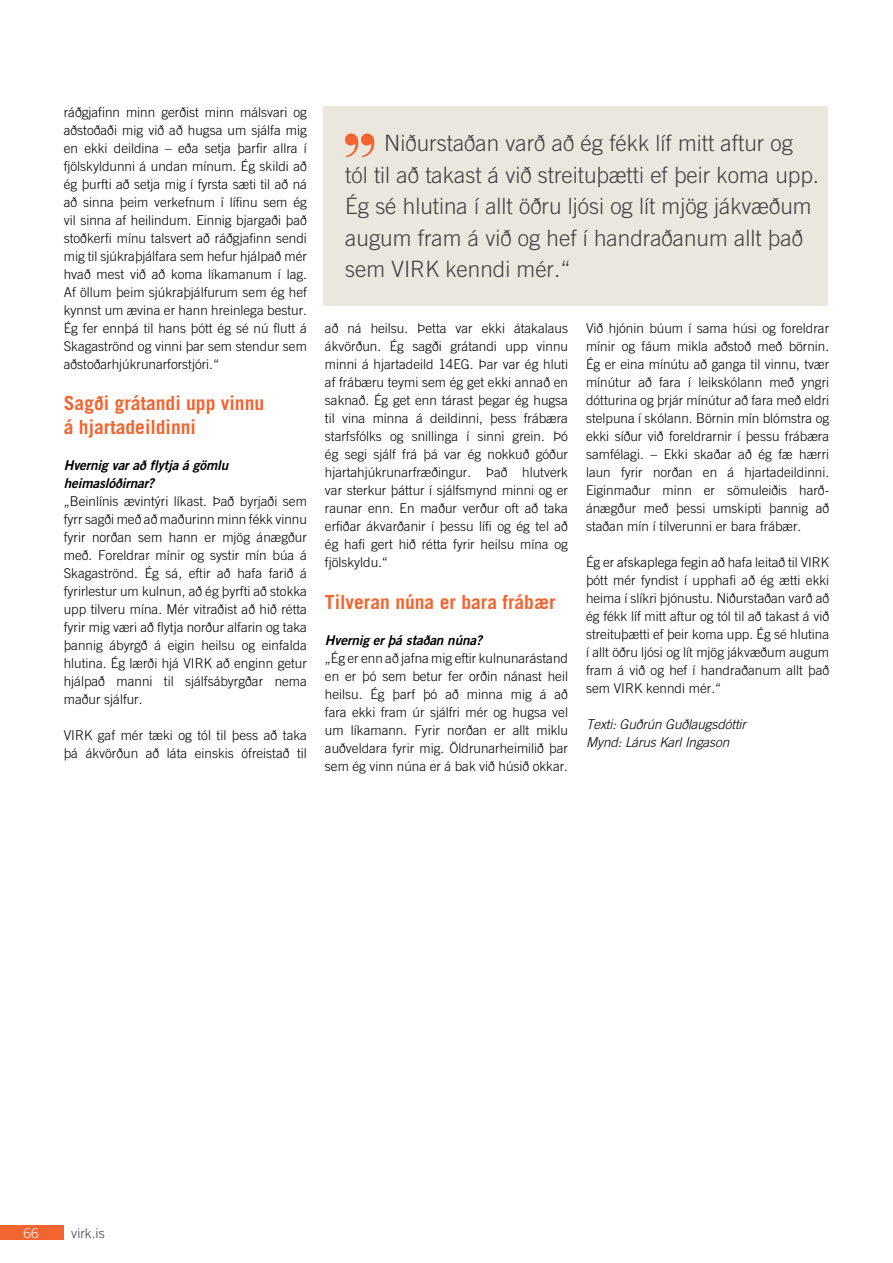
<style>
.page{position:relative;width:893px;height:1263px;background:#fff}
.page>*{position:absolute;margin:0;border:0;box-sizing:border-box;transform-origin:0 0}
.t1{font:300 22.5px/31.5px "Trade Gothic";color:#414042}
.t2{font:700 19.5px/23.4px "Trade Gothic";color:#f26531}
.t3{font:300 13.5px/18px "Trade Gothic";color:#000;text-align:justify}
.t4{font:italic 13.5px/18px "Trade Gothic Bold Two";letter-spacing:-.01em;color:#000}
.t5{font:italic 300 13.5px/18px "Trade Gothic";letter-spacing:-.01em;color:#000}
.t6{font:300 13.5px "Trade Gothic";letter-spacing:.005em;color:#414042}
.t7{font:300 13.5px "Trade Gothic";color:#fff}
</style>
<div class="page">
<div style="left:323px;top:106px;width:505px;height:200px;background:#e9e7de"></div>
<svg style="left:345px;top:133px;width:29px;height:24px"></svg>
<div style="left:0;top:1225px;width:64px;height:14px;background:#f26531"></div>
<p class="t3" style="left:64px;top:103px;width:245px">ráðgjafinn minn gerðist minn málsvari og aðstoðaði mig við að hugsa um sjálfa mig en ekki deildina – eða setja þarfir allra í fjölskyldunni á undan mínum. Ég skildi að ég þurfti að setja mig í fyrsta sæti til að ná að sinna þeim verkefnum í lífinu sem ég vil sinna af heilindum. Einnig bjargaði það stoðkerfi mínu talsvert að ráðgjafinn sendi mig til sjúkraþjálfara sem hefur hjálpað mér hvað mest við að koma líkamanum í lag.<br>Af öllum þeim sjúkraþjálfurum sem ég hef kynnst um ævina er hann hreinlega bestur.<br>Ég fer ennþá til hans þótt ég sé nú flutt á Skagaströnd og vinni þar sem stendur sem aðstoðarhjúkrunarforstjóri.“</p>
<h2 class="t2" style="left:64px;top:391px;width:202px">Sagði grátandi upp vinnu á hjartadeildinni</h2>
<p class="t4" style="left:64px;top:456px;width:166px">Hvernig var að flytja á gömlu heimaslóðirnar?</p>
<p class="t3" style="left:64px;top:492px;width:245px">„Beinlínis ævintýri líkast. Það byrjaði sem fyrr sagði með að maðurinn minn fékk vinnu fyrir norðan sem hann er mjög ánægður með. Foreldrar mínir og systir mín búa á Skagaströnd. Ég sá, eftir að hafa farið á fyrirlestur um kulnun, að ég þyrfti að stokka upp tilveru mína. Mér vitraðist að hið rétta fyrir mig væri að flytja norður alfarin og taka þannig ábyrgð á eigin heilsu og einfalda hlutina. Ég lærði hjá VIRK að enginn getur hjálpað manni til sjálfsábyrgðar nema maður sjálfur.</p>
<p class="t3" style="left:64px;top:726px;width:245px">VIRK gaf mér tæki og tól til þess að taka þá ákvörðun að láta einskis ófreistað til</p>
<h1 class="t1" style="left:345px;top:127px;width:475px;text-indent:39px">Niðurstaðan varð að ég fékk líf mitt aftur og tól til að takast á við streituþætti ef þeir koma upp.<br>Ég sé hlutina í allt öðru ljósi og lít mjög jákvæðum augum fram á við og hef í handraðanum allt það sem VIRK kenndi mér.“</h1>
<p class="t3" style="left:325px;top:319px;width:245px">að ná heilsu. Þetta var ekki átakalaus ákvörðun. Ég sagði grátandi upp vinnu minni á hjartadeild 14EG. Þar var ég hluti af frábæru teymi sem ég get ekki annað en saknað. Ég get enn tárast þegar ég hugsa til vina minna á deildinni, þess frábæra starfsfólks og snillinga í sinni grein. Þó ég segi sjálf frá þá var ég nokkuð góður hjartahjúkrunarfræðingur. Það hlutverk var sterkur þáttur í sjálfsmynd minni og er raunar enn. En maður verður oft að taka erfiðar ákvarðanir í þessu lífi og ég tel að ég hafi gert hið rétta fyrir heilsu mína og fjölskyldu.“</p>
<h2 class="t2" style="left:325px;top:589px;width:232px">Tilveran núna er bara frábær</h2>
<p class="t4" style="left:325px;top:630px;width:159px">Hvernig er þá staðan núna?</p>
<p class="t3" style="left:325px;top:648px;width:245px">„Ég er enn að jafna mig eftir kulnunarástand en er þó sem betur fer orðin nánast heil heilsu. Ég þarf þó að minna mig á að fara ekki fram úr sjálfri mér og hugsa vel um líkamann. Fyrir norðan er allt miklu auðveldara fyrir mig. Öldrunarheimilið þar sem ég vinn núna er á bak við húsið okkar.</p>
<p class="t3" style="left:586px;top:319px;width:245px">Við hjónin búum í sama húsi og foreldrar mínir og fáum mikla aðstoð með börnin.<br>Ég er eina mínútu að ganga til vinnu, tvær mínútur að fara í leikskólann með yngri dótturina og þrjár mínútur að fara með eldri stelpuna í skólann. Börnin mín blómstra og ekki síður við foreldrarnir í þessu frábæra samfélagi. – Ekki skaðar að ég fæ hærri laun fyrir norðan en á hjartadeildinni.<br>Eiginmaður minn er sömuleiðis harð&shy;ánægður með þessi umskipti þannig að staðan mín í tilverunni er bara frábær.</p>
<p class="t3" style="left:586px;top:553px;width:245px">Ég er afskaplega fegin að hafa leitað til VIRK þótt mér fyndist í upphafi að ég ætti ekki heima í slíkri þjónustu. Niðurstaðan varð að ég fékk líf mitt aftur og tól til að takast á við streituþætti ef þeir koma upp. Ég sé hlutina í allt öðru ljósi og lít mjög jákvæðum augum fram á við og hef í handraðanum allt það sem VIRK kenndi mér.“</p>
<p class="t5" style="left:586px;top:715px;width:161px">Texti: Guðrún Guðlaugsdóttir<br>Mynd: Lárus Karl Ingason</p>
<p class="t7" style="left:24px;top:1225px;width:17px">66</p>
<p class="t6" style="left:71px;top:1225px;width:35px">virk.is</p>
</div>
